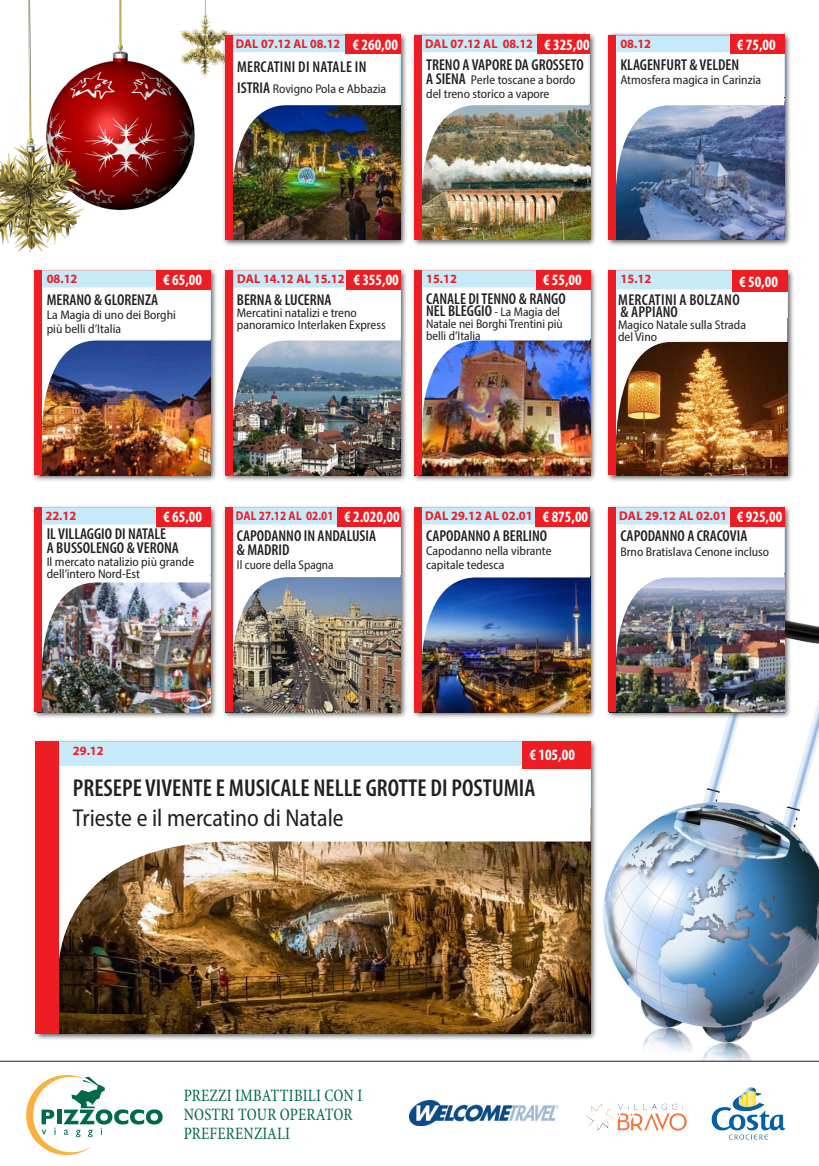
<style>
.page{position:relative;width:819px;height:1166px;background:#fff}
.page>*{position:absolute;margin:0;border:0;box-sizing:border-box;transform-origin:0 0}
.SOTTOTILO_meta{font:600 condensed 24.5px "Myriad Pro";color:#231f20}
.SOTTOTILO_meta-2{font:semi-condensed 24.5px "Myriad Pro";color:#231f20;scale:.96 1}
.t1{font:condensed 17.5px "Minion Pro";letter-spacing:.01em;color:#00684b;scale:.92 1}
.SOTTOTILO_meta-3{font:600 condensed 15.75px "Myriad Pro";color:#231f20}
.DATA_sx{font:700 condensed 15.75px "Myriad Pro";color:#fff}
.SOTTOTILO_meta-4{font:600 condensed 15.75px "Myriad Pro";letter-spacing:.02em;color:#231f20}
.SOTTOTILO_meta-5{font:semi-condensed 12.6px/12.2px "Myriad Pro";color:#231f20}
.DATA_sx-2{font:700 12.6px "Myriad Pro";color:#ee1d23}
.SOTTOTILO_meta-6{font:semi-condensed 12.6px "Myriad Pro";color:#231f20;scale:.96 1}
.DATA_sx-3{font:700 12.6px "Myriad Pro";color:#ee1d23;scale:.95 1}
.DATA_sx-4{font:700 12.6px "Myriad Pro";color:#ee1d23;scale:.96 1}
.DATA_sx-5{font:700 12.6px "Myriad Pro";color:#ee1d23;scale:.87 1}
.s1{font-weight:600;font-stretch:condensed;font-size:15.75px}
</style>
<div class="page">
<img style="left:592px;top:621px;width:227px;height:440px">
<img style="left:0;top:0;width:229px;height:253px">
<img style="left:711px;top:1087px;width:75px;height:53px">
<svg style="left:26px;top:1074px;width:137px;height:81px"></svg>
<img style="left:410px;top:1100px;width:148px;height:25px">
<img style="left:586px;top:1103px;width:101px;height:28px">
<hr style="left:0;top:1061px;width:819px;height:1px;background:#231f20">
<div style="left:34px;top:739px;width:564px;height:301px;background:#231f20;opacity:.75"></div>
<div style="left:38px;top:742px;width:552px;height:291px;background:#c6eafa"></div>
<img style="left:59px;top:766px;width:531px;height:265px">
<div style="left:35px;top:741px;width:24px;height:292px;background:#ee1d23"></div>
<div style="left:522px;top:741px;width:68px;height:27px;background:#ee1d23"></div>
<div style="left:222px;top:32px;width:186px;height:215px;background:#231f20;opacity:.75"></div>
<div style="left:226px;top:36px;width:175px;height:204px;background:#c6eafa"></div>
<img style="left:232px;top:106px;width:169px;height:134px">
<img style="left:232px;top:52px;width:167px;height:186px">
<div style="left:225px;top:35px;width:7px;height:205px;background:#ee1d23"></div>
<div style="left:345px;top:35px;width:56px;height:19px;background:#ee1d23"></div>
<div style="left:411px;top:32px;width:186px;height:215px;background:#231f20;opacity:.75"></div>
<div style="left:415px;top:36px;width:175px;height:204px;background:#c6eafa"></div>
<img style="left:421px;top:104px;width:169px;height:136px">
<img style="left:421px;top:52px;width:167px;height:186px">
<div style="left:414px;top:35px;width:7px;height:205px;background:#ee1d23"></div>
<div style="left:537px;top:35px;width:53px;height:19px;background:#ee1d23"></div>
<div style="left:605px;top:32px;width:186px;height:215px;background:#231f20;opacity:.75"></div>
<div style="left:609px;top:36px;width:175px;height:204px;background:#c6eafa"></div>
<svg style="left:616px;top:52px;width:168px;height:186px;background:#92a0bc"></svg>
<div style="left:608px;top:35px;width:8px;height:205px;background:#ee1d23"></div>
<div style="left:729px;top:35px;width:55px;height:19px;background:#ee1d23"></div>
<div style="left:32px;top:267px;width:186px;height:215px;background:#231f20;opacity:.75"></div>
<div style="left:35px;top:271px;width:175px;height:204px;background:#c6eafa"></div>
<img style="left:42px;top:287px;width:168px;height:186px">
<div style="left:35px;top:270px;width:7px;height:205px;background:#ee1d23"></div>
<div style="left:156px;top:270px;width:54px;height:19px;background:#ee1d23"></div>
<div style="left:605px;top:504px;width:186px;height:215px;background:#231f20;opacity:.75"></div>
<div style="left:609px;top:508px;width:175px;height:204px;background:#c6eafa"></div>
<img style="left:616px;top:524px;width:168px;height:186px">
<div style="left:608px;top:507px;width:8px;height:205px;background:#ee1d23"></div>
<div style="left:729px;top:507px;width:55px;height:19px;background:#ee1d23"></div>
<div style="left:32px;top:504px;width:186px;height:215px;background:#231f20;opacity:.75"></div>
<div style="left:35px;top:508px;width:175px;height:204px;background:#c6eafa"></div>
<img style="left:42px;top:524px;width:168px;height:186px">
<div style="left:35px;top:507px;width:7px;height:205px;background:#ee1d23"></div>
<div style="left:156px;top:507px;width:54px;height:19px;background:#ee1d23"></div>
<div style="left:222px;top:504px;width:186px;height:215px;background:#231f20;opacity:.75"></div>
<div style="left:226px;top:508px;width:175px;height:204px;background:#c6eafa"></div>
<img style="left:232px;top:524px;width:168px;height:186px">
<div style="left:225px;top:507px;width:7px;height:205px;background:#ee1d23"></div>
<div style="left:337px;top:507px;width:64px;height:19px;background:#ee1d23"></div>
<div style="left:411px;top:504px;width:186px;height:215px;background:#231f20;opacity:.75"></div>
<div style="left:415px;top:508px;width:175px;height:204px;background:#c6eafa"></div>
<img style="left:421px;top:524px;width:169px;height:186px">
<div style="left:414px;top:507px;width:7px;height:205px;background:#ee1d23"></div>
<div style="left:535px;top:507px;width:55px;height:19px;background:#ee1d23"></div>
<div style="left:222px;top:267px;width:186px;height:215px;background:#231f20;opacity:.75"></div>
<div style="left:226px;top:271px;width:175px;height:204px;background:#c6eafa"></div>
<img style="left:232px;top:287px;width:168px;height:186px">
<div style="left:225px;top:270px;width:7px;height:205px;background:#ee1d23"></div>
<div style="left:346px;top:270px;width:55px;height:19px;background:#ee1d23"></div>
<div style="left:411px;top:267px;width:186px;height:215px;background:#231f20;opacity:.75"></div>
<div style="left:415px;top:271px;width:175px;height:204px;background:#c6eafa"></div>
<img style="left:421px;top:452px;width:169px;height:23px">
<img style="left:421px;top:287px;width:169px;height:165px">
<div style="left:414px;top:270px;width:7px;height:205px;background:#ee1d23"></div>
<div style="left:535px;top:270px;width:55px;height:19px;background:#ee1d23"></div>
<div style="left:605px;top:267px;width:189px;height:215px;background:#231f20;opacity:.75"></div>
<div style="left:609px;top:271px;width:178px;height:204px;background:#c6eafa"></div>
<img style="left:616px;top:289px;width:171px;height:183px">
<div style="left:608px;top:270px;width:8px;height:205px;background:#ee1d23"></div>
<div style="left:732px;top:270px;width:55px;height:21px;background:#ee1d23"></div>
<p class="DATA_sx-3" style="left:236px;top:35px;width:111px">DAL 07.12 AL 08.12</p>
<p class="DATA_sx" style="left:352px;top:35px;width:47px">€ 260,00</p>
<p class="SOTTOTILO_meta-4" style="left:237px;top:57px;width:131px">MERCATINI DI NATALE IN</p>
<p class="SOTTOTILO_meta-5" style="left:237px;top:83px;width:151px"><span class="s1">ISTRIA</span> Rovigno Pola e Abbazia</p>
<p class="DATA_sx-4" style="left:425px;top:35px;width:114px">DAL 07.12 AL 08.12</p>
<p class="DATA_sx" style="left:544px;top:35px;width:47px">€ 325,00</p>
<p class="SOTTOTILO_meta-3" style="left:426px;top:55px;width:159px">TRENO A VAPORE DA GROSSETO</p>
<p class="SOTTOTILO_meta-5" style="left:426px;top:72px;width:151px;line-height:14px"><span class="s1">A SIENA</span> Perle toscane a bordo del treno storico a vapore</p>
<p class="DATA_sx-2" style="left:620px;top:35px;width:32px">08.12</p>
<p class="DATA_sx" style="left:736px;top:35px;width:40px">€ 75,00</p>
<p class="SOTTOTILO_meta-3" style="left:620px;top:55px;width:120px">KLAGENFURT &amp; VELDEN</p>
<p class="SOTTOTILO_meta-5" style="left:620px;top:73px;width:142px">Atmosfera magica in Carinzia</p>
<p class="DATA_sx-2" style="left:47px;top:270px;width:32px">08.12</p>
<p class="DATA_sx" style="left:163px;top:270px;width:40px">€ 65,00</p>
<p class="SOTTOTILO_meta-3" style="left:47px;top:290px;width:113px">MERANO &amp; GLORENZA</p>
<p class="SOTTOTILO_meta-5" style="left:47px;top:308px;width:131px">La Magia di uno dei Borghi</p>
<p class="SOTTOTILO_meta-5" style="left:47px;top:322px;width:76px">più belli d’Italia</p>
<p class="DATA_sx-2" style="left:237px;top:270px;width:109px">DAL 14.12 AL 15.12</p>
<p class="DATA_sx" style="left:353px;top:270px;width:47px">€ 355,00</p>
<p class="SOTTOTILO_meta-3" style="left:237px;top:290px;width:96px">BERNA &amp; LUCERNA</p>
<p class="SOTTOTILO_meta-5" style="left:237px;top:307px;width:121px">Mercatini natalizi e treno</p>
<p class="SOTTOTILO_meta-5" style="left:237px;top:319px;width:150px">panoramico Interlaken Express</p>
<p class="DATA_sx-2" style="left:426px;top:270px;width:32px">15.12</p>
<p class="DATA_sx" style="left:543px;top:270px;width:40px">€ 55,00</p>
<p class="SOTTOTILO_meta-3" style="left:426px;top:289px;width:141px">CANALE DI TENNO &amp; RANGO</p>
<p class="SOTTOTILO_meta-5" style="left:426px;top:305px;width:138px"><span class="s1">NEL BLEGGIO</span> - La Magia del<br>Natale nei Borghi Trentini più belli d’Italia</p>
<p class="DATA_sx-2" style="left:620px;top:271px;width:32px">15.12</p>
<p class="DATA_sx" style="left:739px;top:271px;width:40px">€ 50,00</p>
<p class="SOTTOTILO_meta-4" style="left:618px;top:290px;width:123px">MERCATINI A BOLZANO</p>
<p class="SOTTOTILO_meta-3" style="left:620px;top:302px;width:59px">&amp; APPIANO</p>
<p class="SOTTOTILO_meta-5" style="left:618px;top:319px;width:129px">Magico Natale sulla Strada</p>
<p class="SOTTOTILO_meta-5" style="left:618px;top:331px;width:41px">del Vino</p>
<p class="DATA_sx-2" style="left:45px;top:507px;width:32px">22.12</p>
<p class="DATA_sx" style="left:163px;top:507px;width:40px">€ 65,00</p>
<p class="SOTTOTILO_meta-3" style="left:47px;top:524px;width:121px">IL VILLAGGIO DI NATALE</p>
<p class="SOTTOTILO_meta-3" style="left:47px;top:538px;width:134px">A BUSSOLENGO &amp; VERONA</p>
<p class="SOTTOTILO_meta-5" style="left:47px;top:555px;width:149px">Il mercato natalizio più grande dell’intero Nord-Est</p>
<p class="DATA_sx-5" style="left:236px;top:507px;width:114px">DAL 27.12 AL 02.01</p>
<p class="DATA_sx" style="left:344px;top:507px;width:57px">€ 2.020,00</p>
<p class="SOTTOTILO_meta-3" style="left:237px;top:526px;width:141px">CAPODANNO IN ANDALUSIA</p>
<p class="SOTTOTILO_meta-3" style="left:237px;top:540px;width:54px">&amp; MADRID</p>
<p class="SOTTOTILO_meta-6" style="left:237px;top:557px;width:102px">Il cuore della Spagna</p>
<p class="DATA_sx-2" style="left:425px;top:507px;width:109px">DAL 29.12 AL 02.01</p>
<p class="DATA_sx" style="left:542px;top:507px;width:47px">€ 875,00</p>
<p class="SOTTOTILO_meta-3" style="left:426px;top:526px;width:122px">CAPODANNO A BERLINO</p>
<p class="SOTTOTILO_meta-5" style="left:426px;top:543px;width:127px;line-height:14px">Capodanno nella vibrante capitale tedesca</p>
<p class="DATA_sx-2" style="left:619px;top:507px;width:109px">DAL 29.12 AL 02.01</p>
<p class="DATA_sx" style="left:736px;top:507px;width:47px">€ 925,00</p>
<p class="SOTTOTILO_meta-3" style="left:620px;top:526px;width:128px">CAPODANNO A CRACOVIA</p>
<p class="SOTTOTILO_meta-5" style="left:620px;top:546px;width:150px">Brno Bratislava Cenone incluso</p>
<p class="DATA_sx-2" style="left:73px;top:742px;width:32px">29.12</p>
<p class="DATA_sx" style="left:529px;top:745px;width:47px">€ 105,00</p>
<p class="SOTTOTILO_meta" style="left:73px;top:773px;width:464px">PRESEPE VIVENTE E MUSICALE NELLE GROTTE DI POSTUMIA</p>
<p class="SOTTOTILO_meta-2" style="left:73px;top:802px;width:283px">Trieste e il mercatino di Natale</p>
<p class="t1" style="left:184px;top:1084px;width:196px">PREZZI IMBATTIBILI CON I</p>
<p class="t1" style="left:184px;top:1103px;width:185px">NOSTRI TOUR OPERATOR</p>
<p class="t1" style="left:184px;top:1122px;width:117px">PREFERENZIALI</p>
</div>
